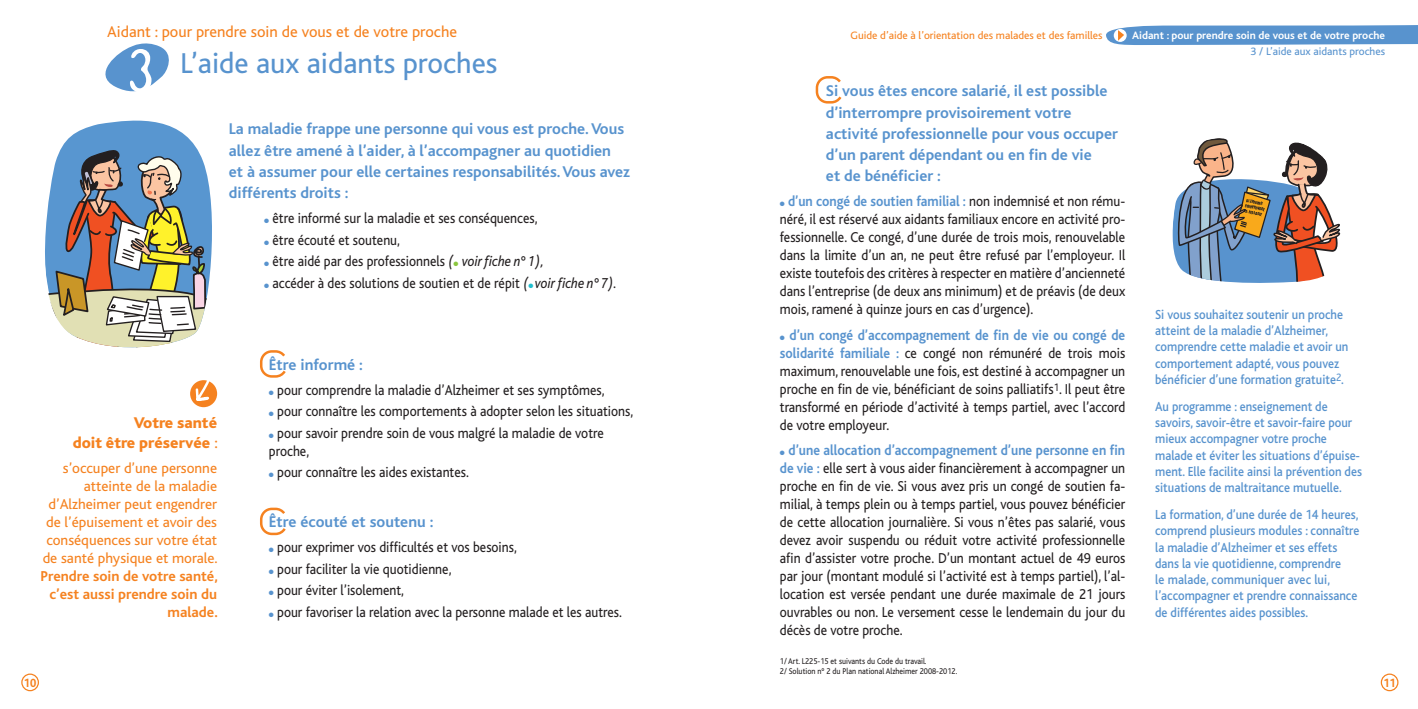
<style>
.page{position:relative;width:1418px;height:709px;background:#fff}
.page>*{position:absolute;margin:0;border:0;box-sizing:border-box;transform-origin:0 0}
.t1{font:300 68.75px "Blur";color:#fff;scale:.78 1}
.t2{font:30px "Bliss";color:#5893ce}
.t3{font:700 16.25px/21.2px "Bliss";color:#5893ce}
.t4{font:16.25px "Bliss";color:#f58220}
.t5{font:800 16.25px/20px "Bliss";color:#f58220;text-align:right}
.t6{font:15px/18px "Bliss";color:#231f20;text-align:justify;scale:.9 1}
.t7{font:15px/18px "Bliss";color:#f58220;text-align:right}
.t8{font:700 15px/18px "Bliss";color:#f58220;text-align:right}
.t9{font:500 13.75px/16.2px "Bliss";color:#5893ce;scale:.9 1}
.t10{font:800 12.5px "Bliss";color:#f58220;scale:.9 1}
.t11{font:11.25px "Bliss";color:#f58220}
.t12{font:700 11.25px "Bliss";color:#fff}
.t13{font:11.25px "Bliss";color:#5893ce}
.t14{font:8.75px/10px "Bliss";color:#231f20;scale:.9 1}
.s1{color:#5893ce}
.s2{font-style:italic}
.s3{color:#8bc63e}
.s4{color:#21bece}
.s5{font-weight:400}
.s6{font-weight:700;color:#5893ce}
</style>
<div class="page">
<div style="left:190px;top:380px;width:27px;height:27px;background:#f58220;border-radius:50%"></div>
<svg style="left:194px;top:380px;width:17px;height:21px"></svg>
<svg style="left:1172px;top:138px;width:169px;height:145px"></svg>
<svg style="left:61px;top:120px;width:136px;height:29px;fill:#5896d0"></svg>
<svg style="left:45px;top:149px;width:167px;height:199px"></svg>
<svg style="left:1106px;top:25px;width:311px;height:20px;background:#669bd1"></svg>
<svg style="left:260px;top:350px;width:26px;height:28px"></svg>
<svg style="left:260px;top:507px;width:26px;height:28px"></svg>
<svg style="left:815px;top:76px;width:26px;height:28px"></svg>
<div style="left:21px;top:673px;width:18px;height:18px;border:1px solid #f58220;border-radius:50%"></div>
<div style="left:1380px;top:673px;width:18px;height:18px;border:1px solid #f58220;border-radius:50%"></div>
<svg style="left:105px;top:43px;width:64px;height:49px"></svg>
<p class="t4" style="left:107px;top:26px;width:351px">Aidant : pour prendre soin de vous et de votre proche</p>
<h2 class="t2" style="left:180px;top:52px;width:319px">L’aide aux aidants proches</h2>
<h1 class="t1" style="left:127px;top:48px;width:35px">3</h1>
<p class="t3" style="left:229px;top:120px;width:402px">La maladie frappe une personne qui vous est proche. Vous allez être amené à l’aider, à l’accompagner au quotidien<br>et à assumer pour elle certaines responsabilités. Vous avez différents droits :</p>
<p class="t6" style="left:264px;top:211px;width:305px"><span class="s1">●</span> être informé sur la maladie et ses conséquences,</p>
<p class="t6" style="left:264px;top:232px;width:152px"><span class="s1">●</span> être écouté et soutenu,</p>
<p class="t6" style="left:264px;top:254px;width:312px"><span class="s1">●</span> être aidé par des professionnels <span class="s2">(</span><span class="s3">●</span> <span class="s2">voir fiche n° 1),</span></p>
<p class="t6" style="left:264px;top:275px;width:394px"><span class="s1">●</span> accéder à des solutions de soutien et de répit <span class="s2">(</span><span class="s4">●</span> <span class="s2">voir fiche n° 7).</span></p>
<p class="t5" style="left:73px;top:414px;width:146px">Votre santé<br>doit être préservée <span class="s5">:</span></p>
<p class="t7" style="left:43px;top:460px;width:176px">s’occuper d’une personne atteinte de la maladie d’Alzheimer peut engendrer de l’épuisement et avoir des conséquences sur votre état de santé physique et morale.</p>
<p class="t8" style="left:41px;top:568px;width:179px">Prendre soin de votre santé, c’est aussi prendre soin du malade.</p>
<p class="t3" style="left:269px;top:355px;width:95px">Être informé :</p>
<p class="t6" style="left:269px;top:382px;width:374px"><span class="s1">●</span> pour comprendre la maladie d’Alzheimer et ses symptômes,</p>
<p class="t6" style="left:269px;top:404px;width:406px"><span class="s1">●</span> pour connaître les comportements à adopter selon les situations,</p>
<p class="t6" style="left:269px;top:425px;width:373px"><span class="s1">●</span> pour savoir prendre soin de vous malgré la maladie de votre proche,</p>
<p class="t6" style="left:269px;top:465px;width:224px"><span class="s1">●</span> pour connaître les aides existantes.</p>
<p class="t3" style="left:269px;top:512px;width:166px">Être écouté et soutenu :</p>
<p class="t6" style="left:269px;top:539px;width:277px"><span class="s1">●</span> pour exprimer vos difficultés et vos besoins,</p>
<p class="t6" style="left:269px;top:561px;width:204px"><span class="s1">●</span> pour faciliter la vie quotidienne,</p>
<p class="t6" style="left:269px;top:582px;width:152px"><span class="s1">●</span> pour éviter l’isolement,</p>
<p class="t6" style="left:269px;top:604px;width:394px"><span class="s1">●</span> pour favoriser la relation avec la personne malade et les autres.</p>
<p class="t11" style="left:850px;top:31px;width:253px">Guide d’aide à l’orientation des malades et des familles</p>
<p class="t12" style="left:1132px;top:31px;width:254px">Aidant : pour prendre soin de vous et de votre proche</p>
<p class="t13" style="left:1250px;top:47px;width:136px">3 / L’aide aux aidants proches</p>
<p class="t3" style="left:826px;top:82px;width:293px">Si vous êtes encore salarié, il est possible d’interrompre provisoirement votre activité professionnelle pour vous occuper d’un parent dépendant ou en fin de vie<br>et de bénéficier :</p>
<p class="t6" style="left:780px;top:194px;width:385px"><span class="s1">●</span> <span class="s6">d’un congé de soutien familial :</span> non indemnisé et non rému&shy;néré, il est réservé aux aidants familiaux encore en activité pro&shy;fessionnelle. Ce congé, d’une durée de trois mois, renouvelable dans la limite d’un an, ne peut être refusé par l’employeur. Il existe toutefois des critères à respecter en matière d’ancienneté dans l’entreprise (de deux ans minimum) et de préavis (de deux mois, ramené à quinze jours en cas d’urgence).</p>
<p class="t6" style="left:780px;top:327px;width:385px"><span class="s1">●</span> <span class="s6">d’un congé d’accompagnement de fin de vie ou congé de solidarité familiale :</span> ce congé non rémunéré de trois mois maximum, renouvelable une fois, est destiné à accompagner un proche en fin de vie, bénéficiant de soins palliatifs<sup>1</sup>. Il peut être transformé en période d’activité à temps partiel, avec l’accord de votre employeur.</p>
<p class="t6" style="left:780px;top:442px;width:385px"><span class="s1">●</span> <span class="s6">d’une allocation d’accompagnement d’une personne en fin de vie :</span> elle sert à vous aider financièrement à accompagner un proche en fin de vie. Si vous avez pris un congé de soutien fa&shy;milial, à temps plein ou à temps partiel, vous pouvez bénéficier de cette allocation journalière. Si vous n’êtes pas salarié, vous devez avoir suspendu ou réduit votre activité professionnelle afin d’assister votre proche. D’un montant actuel de 49 euros par jour (montant modulé si l’activité est à temps partiel), l’al&shy;location est versée pendant une durée maximale de 21 jours ouvrables ou non. Le versement cesse le lendemain du jour du décès de votre proche.</p>
<p class="t14" style="left:780px;top:657px;width:199px">1/ Art. L225-15 et suivants du Code du travail.<br>2/ Solution n° 2 du Plan national Alzheimer 2008-2012.</p>
<p class="t9" style="left:1155px;top:307px;width:216px">Si vous souhaitez soutenir un proche atteint de la maladie d’Alzheimer, comprendre cette maladie et avoir un comportement adapté, vous pouvez bénéficier d’une formation gratuite<sup>2</sup>.</p>
<p class="t9" style="left:1155px;top:399px;width:231px">Au programme : enseignement de savoirs, savoir-être et savoir-faire pour mieux accompagner votre proche malade et éviter les situations d’épuise&shy;ment. Elle facilite ainsi la prévention des situations de maltraitance mutuelle.</p>
<p class="t9" style="left:1155px;top:507px;width:228px">La formation, d’une durée de 14 heures, comprend plusieurs modules : connaître la maladie d’Alzheimer et ses effets dans la vie quotidienne, comprendre<br>le malade, communiquer avec lui, l’accompagner et prendre connaissance de différentes aides possibles.</p>
<p class="t10" style="left:24px;top:678px;width:15px">10</p>
<p class="t10" style="left:1383px;top:678px;width:15px">11</p>
</div>
